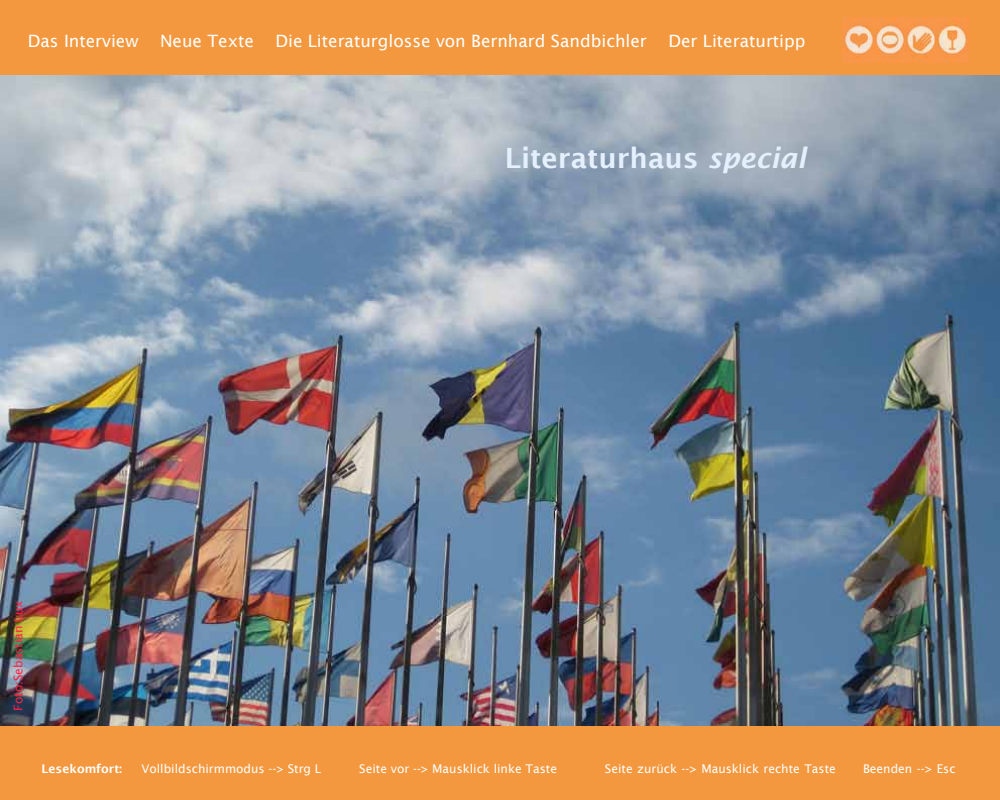
<style>
.page{position:relative;width:1000px;height:800px;background:#fff}
.page>*{position:absolute;margin:0;border:0;box-sizing:border-box;transform-origin:0 0}
.t1{font:600 28px "Lucida Sans";color:#e4f0fe}
.t2{font:17px "Lucida Sans";color:#fff}
.t3{font:12px "Lucida Sans";color:#fff}
.t4{font:12px "Lucida Sans";color:#ff2041}
.t5{font:600 12px "Lucida Sans";color:#fff}
.s1{font-style:italic}
</style>
<div class="page">
<div style="left:0;top:0;width:1000px;height:75px;background:#f3983f"></div>
<div style="left:0;top:725px;width:1000px;height:75px;background:#f3983f"></div>
<img style="left:842px;top:17px;width:127px;height:46px">
<img style="left:0;top:75px;width:1000px;height:651px">
<h2 class="t2" style="left:28px;top:31px;width:112px">Das Interview</h2>
<h2 class="t2" style="left:160px;top:31px;width:95px">Neue Texte</h2>
<h2 class="t2" style="left:275px;top:31px;width:373px">Die Literaturglosse von Bernhard Sandbichler</h2>
<h2 class="t2" style="left:668px;top:31px;width:139px">Der Literaturtipp</h2>
<h1 class="t1" style="left:505px;top:142px;width:303px">Literaturhaus <span class="s1">special</span></h1>
<p class="t4" style="left:11px;top:711px;width:111px;rotate:-90deg">Foto:Sebastian Lux</p>
<p class="t5" style="left:42px;top:761px;width:82px">Lesekomfort:</p>
<p class="t3" style="left:142px;top:761px;width:181px">Vollbildschirmmodus --&gt; Strg L</p>
<p class="t3" style="left:359px;top:761px;width:199px">Seite vor --&gt; Mausklick linke Taste</p>
<p class="t3" style="left:605px;top:761px;width:232px">Seite zurück --&gt; Mausklick rechte Taste</p>
<p class="t3" style="left:863px;top:761px;width:94px">Beenden --&gt; Esc</p>
</div>
